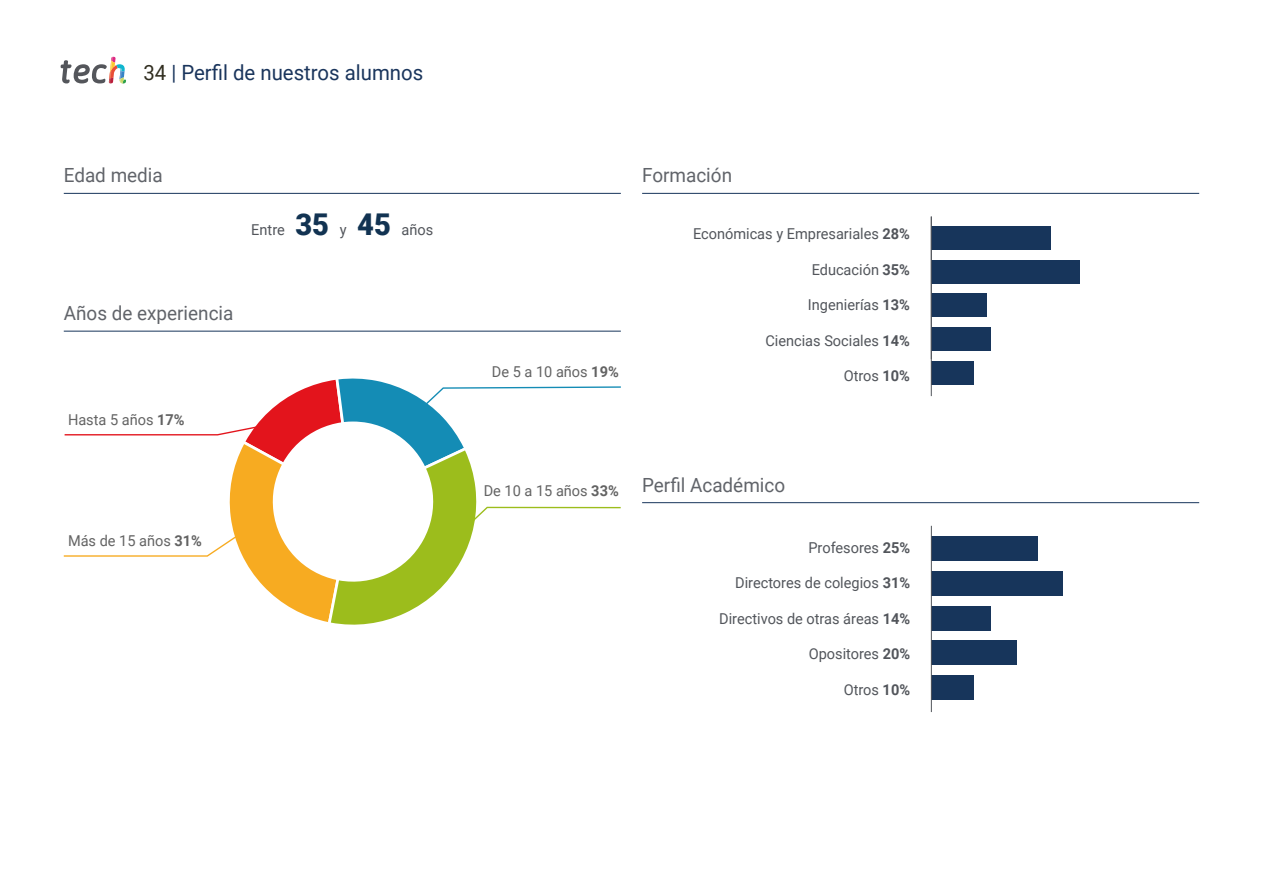
<style>
.page{position:relative;width:1263px;height:893px;background:#fff}
.page>*{position:absolute;margin:0;border:0;box-sizing:border-box;transform-origin:0 0}
.t1{font:21px "Roboto";color:#1a355c}
.t2{font:19.5px "Roboto";color:#61646a}
.t3{font:15px "Roboto";color:#52555b}
.t4{font:15px "Roboto";color:#636363}
.s1{color:#312e20}
.s2{font-weight:900;font-size:30px;color:#123352}
.s3{font-weight:700}
</style>
<div class="page">
<svg style="left:61px;top:57px;width:65px;height:27px"></svg>
<hr style="left:64px;top:193px;width:557px;height:1px;background:#17355b">
<svg style="left:64px;top:378px;width:557px;height:247px"></svg>
<hr style="left:64px;top:331px;width:557px;height:1px;background:#17355b">
<hr style="left:642px;top:193px;width:557px;height:1px;background:#17355b">
<div style="left:931px;top:226px;width:119px;height:24px;background:#17355b"></div>
<div style="left:931px;top:260px;width:149px;height:23px;background:#17355b"></div>
<div style="left:931px;top:293px;width:55px;height:24px;background:#17355b"></div>
<div style="left:931px;top:327px;width:60px;height:24px;background:#17355b"></div>
<div style="left:931px;top:361px;width:43px;height:23px;background:#17355b"></div>
<hr style="left:931px;top:217px;width:1px;height:179px;background:#52555b">
<hr style="left:642px;top:502px;width:557px;height:1px;background:#17355b">
<div style="left:931px;top:536px;width:107px;height:25px;background:#17355b"></div>
<div style="left:931px;top:571px;width:132px;height:25px;background:#17355b"></div>
<div style="left:931px;top:606px;width:60px;height:24px;background:#17355b"></div>
<div style="left:931px;top:641px;width:85px;height:24px;background:#17355b"></div>
<div style="left:931px;top:675px;width:43px;height:25px;background:#17355b"></div>
<hr style="left:931px;top:526px;width:1px;height:186px;background:#52555b">
<h1 class="t1" style="left:144px;top:57px;width:281px"><span class="s1">34</span> | Perfil de nuestros alumnos</h1>
<h2 class="t2" style="left:64px;top:161px;width:101px">Edad media</h2>
<p class="t3" style="left:251px;top:219px;width:184px">Entre <span class="s2">35</span> y <span class="s2">45</span> años</p>
<h2 class="t2" style="left:64px;top:300px;width:171px">Años de experiencia</h2>
<p class="t4" style="left:68px;top:409px;width:118px">Hasta 5 años <span class="s3">17%</span></p>
<p class="t4" style="left:68px;top:530px;width:135px">Más de 15 años <span class="s3">31%</span></p>
<p class="t4" style="left:492px;top:361px;width:128px">De 5 a 10 años <span class="s3">19%</span></p>
<h2 class="t2" style="left:642px;top:161px;width:92px">Formación</h2>
<p class="t3" style="left:693px;top:224px;width:218px">Económicas y Empresariales <span class="s3">28%</span></p>
<p class="t3" style="left:812px;top:259px;width:100px">Educación <span class="s3">35%</span></p>
<p class="t3" style="left:808px;top:295px;width:104px">Ingenierías <span class="s3">13%</span></p>
<p class="t3" style="left:765px;top:330px;width:146px">Ciencias Sociales <span class="s3">14%</span></p>
<p class="t3" style="left:844px;top:366px;width:68px">Otros <span class="s3">10%</span></p>
<p class="t4" style="left:484px;top:480px;width:137px">De 10 a 15 años <span class="s3">33%</span></p>
<h2 class="t2" style="left:642px;top:471px;width:145px">Perfil Académico</h2>
<p class="t3" style="left:808px;top:537px;width:103px">Profesores <span class="s3">25%</span></p>
<p class="t3" style="left:735px;top:572px;width:176px">Directores de colegios <span class="s3">31%</span></p>
<p class="t3" style="left:719px;top:608px;width:192px">Directivos de otras áreas <span class="s3">14%</span></p>
<p class="t3" style="left:809px;top:643px;width:103px">Opositores <span class="s3">20%</span></p>
<p class="t3" style="left:844px;top:679px;width:68px">Otros <span class="s3">10%</span></p>
</div>
